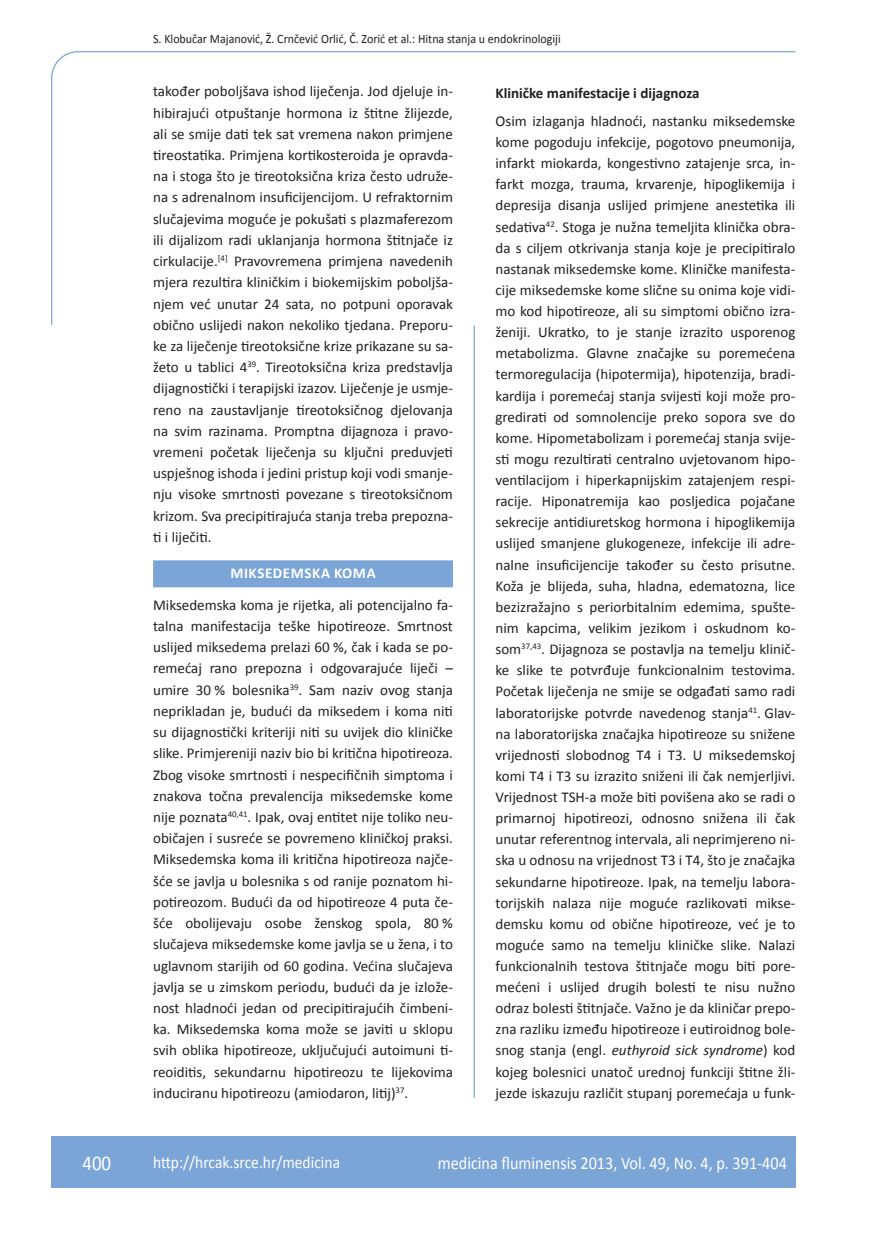
<style>
.page{position:relative;width:872px;height:1234px;background:#fff}
.page>*{position:absolute;margin:0;border:0;box-sizing:border-box;transform-origin:0 0}
.t1{font:21px "Calibri";color:#fff;scale:.9 1}
.t2{font:18px "Calibri";color:#fff;scale:.9 1}
.t3{font:17.25px "Calibri";color:#fff;scale:.9 1}
.t4{font:15px/21.1px "Calibri";color:#231f20;text-align:justify}
.t5{font:700 15px "Calibri";color:#231f20}
.t6{font:700 15px "Calibri";letter-spacing:.04em;color:#fff}
.t7{font:12.75px "Calibri";color:#231f20;scale:.94 1}
.s1{font-style:italic}
</style>
<div class="page">
<svg style="left:51px;top:51px;width:745px;height:274px"></svg>
<hr style="left:473px;top:325px;width:2px;height:772px;background:#7ca5d7">
<div style="left:51px;top:1135px;width:744px;height:51px;background:#7ca5d7"></div>
<div style="left:153px;top:560px;width:300px;height:27px;background:#7ca5d7"></div>
<p class="t7" style="left:153px;top:30px;width:435px">S. Klobučar Majanović, Ž. Crnčević Orlić, Č. Zorić et al.: Hitna stanja u endokrinologiji</p>
<p class="t4" style="left:153px;top:80px;width:301px">također poboljšava ishod liječenja. Jod djeluje in&shy;hibirajući otpuštanje hormona iz štitne žlijezde, ali se smije dati tek sat vremena nakon primjene tireostatika. Primjena kortikosteroida je opravda&shy;na i stoga što je tireotoksična kriza često udruže&shy;na s adrenalnom insuficijencijom. U refraktornim slučajevima moguće je pokušati s plazmaferezom ili dijalizom radi uklanjanja hormona štitnjače iz cirkulacije.<sup>[4]</sup> Pravovremena primjena navedenih mjera rezultira kliničkim i biokemijskim poboljša&shy;njem već unutar 24 sata, no potpuni oporavak obično uslijedi nakon nekoliko tjedana. Preporu&shy;ke za liječenje tireotoksične krize prikazane su sa&shy;žeto u tablici 4<sup>39</sup>. Tireotoksična kriza predstavlja dijagnostički i terapijski izazov. Liječenje je usmje&shy;reno na zaustavljanje tireotoksičnog djelovanja na svim razinama. Promptna dijagnoza i pravo&shy;vremeni početak liječenja su ključni preduvjeti uspješnog ishoda i jedini pristup koji vodi smanje&shy;nju visoke smrtnosti povezane s tireotoksičnom krizom. Sva precipitirajuća stanja treba prepozna&shy;ti i liječiti.</p>
<p class="t6" style="left:230px;top:563px;width:147px">MIKSEDEMSKA KOMA</p>
<p class="t4" style="left:153px;top:593px;width:301px">Miksedemska koma je rijetka, ali potencijalno fa&shy;talna manifestacija teške hipotireoze. Smrtnost uslijed miksedema prelazi 60 %, čak i kada se po&shy;remećaj rano prepozna i odgovarajuće liječi – umire 30 % bolesnika<sup>39</sup>. Sam naziv ovog stanja neprikladan je, budući da miksedem i koma niti su dijagnostički kriteriji niti su uvijek dio kliničke slike. Primjereniji naziv bio bi kritična hipotireoza.<br>Zbog visoke smrtnosti i nespecifičnih simptoma i znakova točna prevalencija miksedemske kome nije poznata<sup>40,41</sup>. Ipak, ovaj entitet nije toliko neu&shy;običajen i susreće se povremeno kliničkoj praksi.<br>Miksedemska koma ili kritična hipotireoza najče&shy;šće se javlja u bolesnika s od ranije poznatom hi&shy;potireozom. Budući da od hipotireoze 4 puta če&shy;šće obolijevaju osobe ženskog spola, 80 % slučajeva miksedemske kome javlja se u žena, i to uglavnom starijih od 60 godina. Većina slučajeva javlja se u zimskom periodu, budući da je izlože&shy;nost hladnoći jedan od precipitirajućih čimbeni&shy;ka. Miksedemska koma može se javiti u sklopu svih oblika hipotireoze, uključujući autoimuni ti&shy;reoiditis, sekundarnu hipotireozu te lijekovima induciranu hipotireozu (amiodaron, litij)<sup>37</sup>.</p>
<p class="t5" style="left:495px;top:84px;width:205px">Kliničke manifestacije i dijagnoza</p>
<p class="t4" style="left:495px;top:110px;width:301px">Osim izlaganja hladnoći, nastanku miksedemske kome pogoduju infekcije, pogotovo pneumonija, infarkt miokarda, kongestivno zatajenje srca, in&shy;farkt mozga, trauma, krvarenje, hipoglikemija i depresija disanja uslijed primjene anestetika ili sedativa<sup>42</sup>. Stoga je nužna temeljita klinička obra&shy;da s ciljem otkrivanja stanja koje je precipitiralo nastanak miksedemske kome. Kliničke manifesta&shy;cije miksedemske kome slične su onima koje vidi&shy;mo kod hipotireoze, ali su simptomi obično izra&shy;ženiji. Ukratko, to je stanje izrazito usporenog metabolizma. Glavne značajke su poremećena termoregulacija (hipotermija), hipotenzija, bradi&shy;kardija i poremećaj stanja svijesti koji može pro&shy;gredirati od somnolencije preko sopora sve do kome. Hipometabolizam i poremećaj stanja svije&shy;sti mogu rezultirati centralno uvjetovanom hipo&shy;ventilacijom i hiperkapnijskim zatajenjem respi&shy;racije. Hiponatremija kao posljedica pojačane sekrecije antidiuretskog hormona i hipoglikemija uslijed smanjene glukogeneze, infekcije ili adre&shy;nalne insuficijencije također su često prisutne.<br>Koža je blijeda, suha, hladna, edematozna, lice bezizražajno s periorbitalnim edemima, spušte&shy;nim kapcima, velikim jezikom i oskudnom ko&shy;som<sup>37,43</sup>. Dijagnoza se postavlja na temelju klinič&shy;ke slike te potvrđuje funkcionalnim testovima.<br>Početak liječenja ne smije se odgađati samo radi laboratorijske potvrde navedenog stanja<sup>41</sup>. Glav&shy;na laboratorijska značajka hipotireoze su snižene vrijednosti slobodnog T4 i T3. U miksedemskoj komi T4 i T3 su izrazito sniženi ili čak nemjerljivi.<br>Vrijednost TSH-a može biti povišena ako se radi o primarnoj hipotireozi, odnosno snižena ili čak unutar referentnog intervala, ali neprimjereno ni&shy;ska u odnosu na vrijednost T3 i T4, što je značajka sekundarne hipotireoze. Ipak, na temelju labora&shy;torijskih nalaza nije moguće razlikovati mikse&shy;demsku komu od obične hipotireoze, već je to moguće samo na temelju kliničke slike. Nalazi funkcionalnih testova štitnjače mogu biti pore&shy;mećeni i uslijed drugih bolesti te nisu nužno odraz bolesti štitnjače. Važno je da kliničar prepo&shy;zna razliku između hipotireoze i eutiroidnog bole&shy;snog stanja (engl. <span class="s1">euthyroid sick syndrome</span>) kod kojeg bolesnici unatoč urednoj funkciji štitne žli&shy;jezde iskazuju različit stupanj poremećaja u funk-</p>
<h1 class="t1" style="left:82px;top:1149px;width:33px">400</h1>
<p class="t3" style="left:153px;top:1150px;width:209px">http://hrcak.srce.hr/medicina</p>
<p class="t2" style="left:438px;top:1151px;width:389px">medicina fluminensis 2013, Vol. 49, No. 4, p. 391-404</p>
</div>
